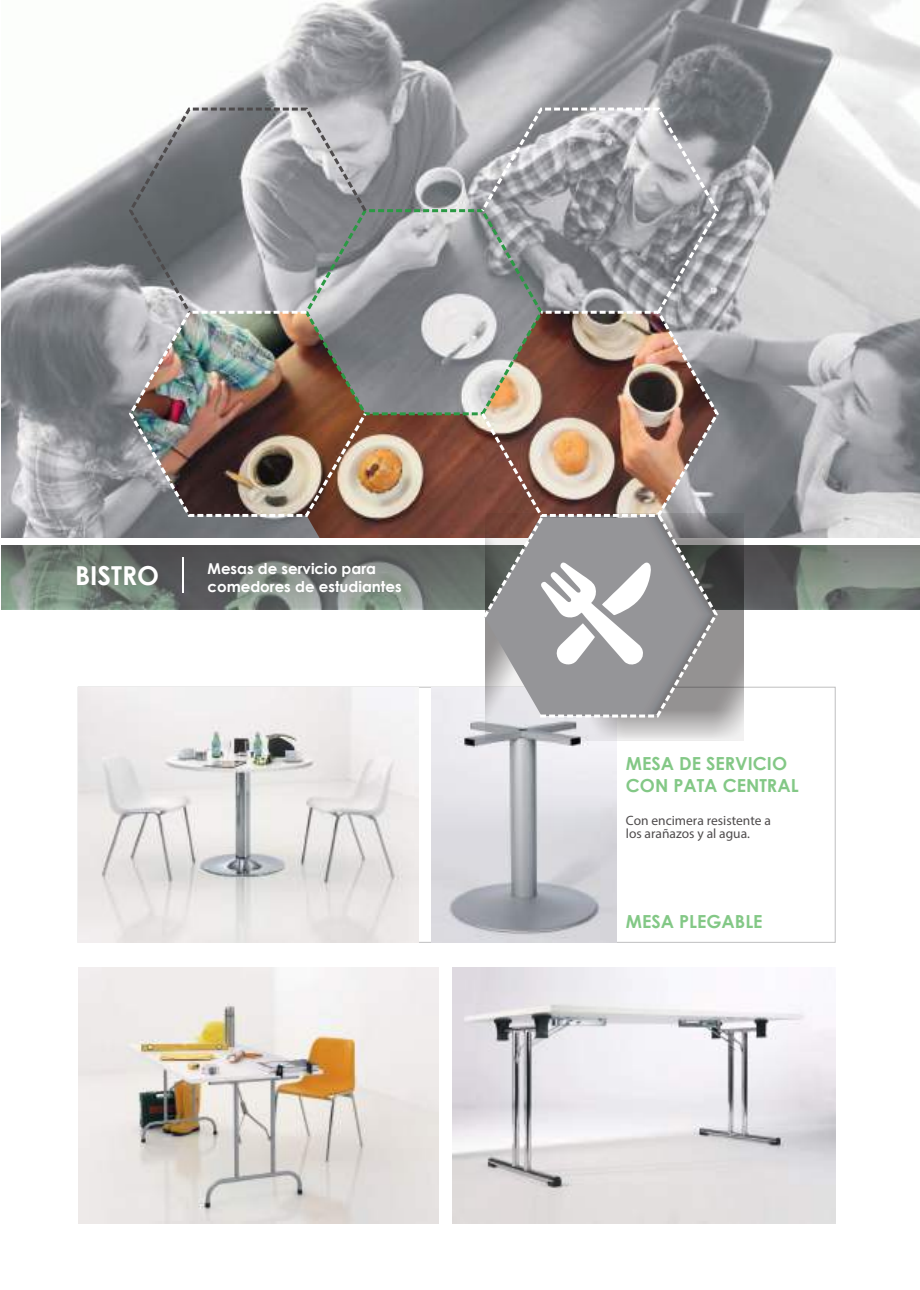
<style>
.page{position:relative;width:920px;height:1290px;background:#fff}
.page>*{position:absolute;margin:0;border:0;box-sizing:border-box;transform-origin:0 0}
.t1{font:700 26.1px "Century Gothic";color:#fff}
.t2{font:700 18px/21.6px "Century Gothic";color:#83c886}
.t3{font:700 15px "Century Gothic";color:#fff}
.t4{font:13.5px/13.5px "Myriad Pro";color:#4e4b4c}
</style>
<div class="page">
<img style="left:2px;top:0;width:918px;height:538px">
<img style="left:307px;top:418px;width:173px;height:120px">
<svg style="left:369px;top:207px;width:109px;height:211px;background:#9b9d9f"></svg>
<img style="left:126px;top:316px;width:243px;height:203px">
<svg style="left:126px;top:105px;width:243px;height:211px;background:#989a9d"></svg>
<svg style="left:478px;top:105px;width:243px;height:203px;background:#a0a1a5"></svg>
<img style="left:2px;top:545px;width:918px;height:64px">
<img style="left:432px;top:687px;width:184px;height:255px">
<svg style="left:485px;top:513px;width:258px;height:228px;background:#a1a1a3"></svg>
<img style="left:478px;top:308px;width:243px;height:211px">
<svg style="left:480px;top:509px;width:240px;height:210px;background:#a19fa0"></svg>
<hr style="left:182px;top:557px;width:2px;height:36px;background:#fff">
<img style="left:78px;top:687px;width:340px;height:255px">
<img style="left:452px;top:968px;width:383px;height:255px">
<img style="left:78px;top:968px;width:360px;height:255px">
<h1 class="t1" style="left:75px;top:555px;width:86px">BISTRO</h1>
<p class="t3" style="left:207px;top:557px;width:170px">Mesas de servicio para</p>
<p class="t3" style="left:207px;top:575px;width:196px">comedores de estudiantes</p>
<p class="t2" style="left:626px;top:752px;width:174px">MESA DE SERVICIO<br>CON PATA CENTRAL</p>
<p class="t4" style="left:626px;top:813px;width:147px">Con encimera resistente a los arañazos y al agua.</p>
<p class="t2" style="left:626px;top:910px;width:138px">MESA PLEGABLE</p>
</div>
